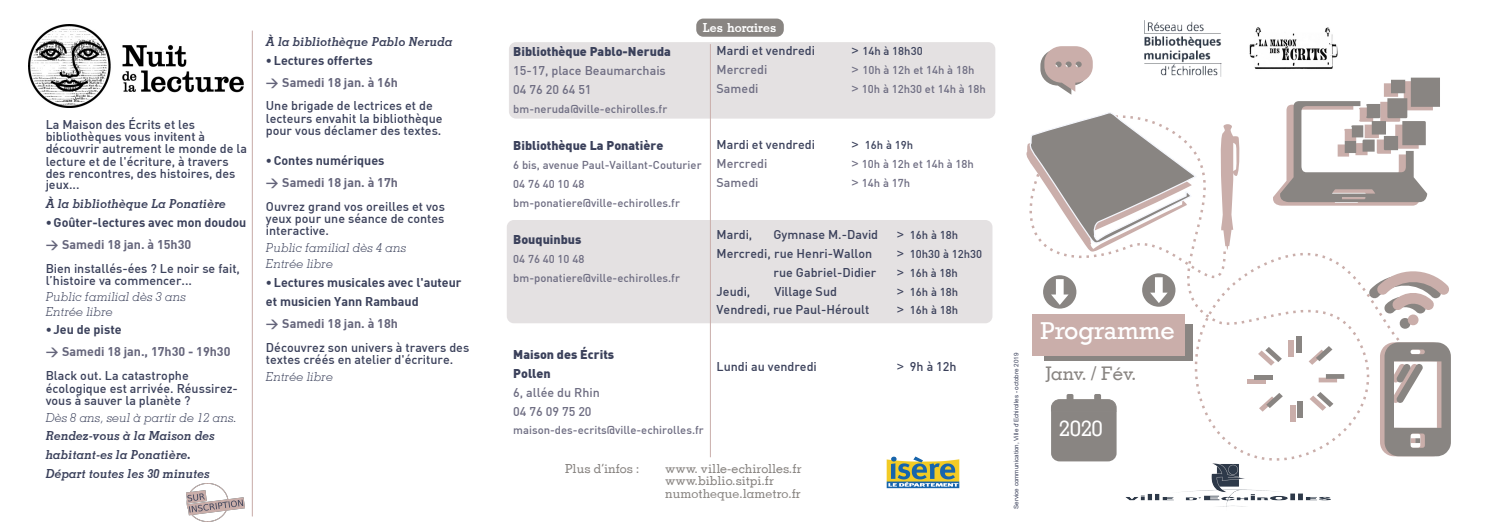
<style>
.page{position:relative;width:1489px;height:527px;background:#fff}
.page>*{position:absolute;margin:0;border:0;box-sizing:border-box;transform-origin:0 0}
.t1{font:50px "KG Arrows";color:#898582}
.t2{font:25px "Rockwell";color:#fff}
.t3{font:500 21.62px "Memphis";color:#fff}
.t4{font:500 18.75px "Memphis";color:#898582}
.t5{font:500 12.5px/12.1px "DIN";color:#3b415b}
.t6{font:12.5px/18.8px "DIN Bold";color:#3b415b}
.t7{font:italic 700 12.5px/18.8px "Memphis";color:#3b415b}
.t8{font:italic 300 12.5px/14.4px "Memphis";color:#3b415b}
.t9{font:12.5px "DIN Bold";letter-spacing:-.005em;color:#65657b}
.t10{font:500 12.5px/18.8px "DIN";color:#6e6d82}
.t11{font:900 12.5px/18.8px "DIN";color:#3b415b}
.t12{font:500 12.5px/12.2px "Memphis";color:#898582}
.t13{font:700 12.5px "Memphis";color:#fff}
.t14{font:500 11.25px/18.8px "DIN";color:#6e6d82}
.t15{font:500 11.25px "DIN";color:#3b415b}
.t16{font:6.25px "Arial";letter-spacing:.005em;color:#3b415b}
.s1{font-family:"Arial";font-weight:400;font-size:12.5px}
.s2{font-family:"Arial";font-weight:400}
</style>
<div class="page">
<img style="left:886px;top:456px;width:73px;height:31px">
<img style="left:1144px;top:21px;width:77px;height:56px">
<img style="left:1249px;top:27px;width:89px;height:42px">
<img style="left:1125px;top:474px;width:205px;height:33px">
<div style="left:507px;top:220px;width:485px;height:103px;background:#e4e1e2;border-radius:7px"></div>
<div style="left:509px;top:42px;width:486px;height:76px;background:#e4e1e2;border-radius:7px"></div>
<div style="left:696px;top:19px;width:87px;height:18px;background:#898582;border-radius:7px"></div>
<svg style="left:1032px;top:158px;width:368px;height:316px"></svg>
<svg style="left:1044px;top:323px;width:148px;height:37px"></svg>
<div style="left:1032px;top:313px;width:152px;height:42px;background:#caaeaa"></div>
<div style="left:1288px;top:339px;width:5px;height:17px;background:#caaeaa"></div>
<svg style="left:1247px;top:378px;width:18px;height:5px"></svg>
<div style="left:1290px;top:404px;width:5px;height:17px;background:#caaeaa"></div>
<svg style="left:1318px;top:377px;width:18px;height:5px"></svg>
<div style="left:1295px;top:336px;width:6px;height:16px;background:#898582"></div>
<svg style="left:1257px;top:346px;width:24px;height:19px"></svg>
<hr style="left:1254px;top:375px;width:18px;height:4px;background:#898582">
<svg style="left:1258px;top:392px;width:24px;height:19px"></svg>
<div style="left:1297px;top:401px;width:5px;height:16px;background:#898582"></div>
<svg style="left:1309px;top:391px;width:24px;height:19px"></svg>
<div style="left:1325px;top:373px;width:19px;height:5px;background:#898582"></div>
<svg style="left:1308px;top:346px;width:24px;height:18px"></svg>
<svg style="left:1040px;top:46px;width:52px;height:49px"></svg>
<svg style="left:1368px;top:266px;width:81px;height:63px"></svg>
<svg style="left:1219px;top:124px;width:21px;height:125px"></svg>
<div style="left:1050px;top:398px;width:66px;height:63px;background:#898582"></div>
<div style="left:1066px;top:393px;width:7px;height:12px;background:#898582;border-radius:2px"></div>
<div style="left:1094px;top:393px;width:6px;height:12px;background:#898582;border-radius:2px"></div>
<svg style="left:1026px;top:112px;width:171px;height:140px"></svg>
<img style="left:28px;top:25px;width:215px;height:82px">
<hr style="left:252px;top:31px;width:1px;height:485px;background:#caaeaa">
<img style="left:186px;top:483px;width:58px;height:38px">
<hr style="left:710px;top:44px;width:1px;height:413px;background:#caaeaa">
<svg style="left:1379px;top:340px;width:31px;height:116px"></svg>
<svg style="left:1272px;top:158px;width:128px;height:47px"></svg>
<p class="t5" style="left:46px;top:120px;width:203px">La Maison des Écrits et les bibliothèques vous invitent à découvrir autrement le monde de la lecture et de l'écriture, à travers des rencontres, des histoires, des jeux...</p>
<p class="t7" style="left:46px;top:194px;width:182px">À la bibliothèque La Ponatière</p>
<p class="t6" style="left:46px;top:212px;width:202px">•Goûter‐lectures avec mon doudou</p>
<p class="t9" style="left:46px;top:236px;width:147px">&gt; Samedi 18 jan. à 15h30</p>
<p class="t5" style="left:46px;top:263px;width:196px;line-height:11.8px">Bien installés-ées ? Le noir se fait, l’histoire va commencer...</p>
<p class="t8" style="left:46px;top:289px;width:142px">Public familial dès 3 ans<br>Entrée libre</p>
<p class="t6" style="left:46px;top:319px;width:77px">•Jeu de piste</p>
<p class="t9" style="left:46px;top:343px;width:186px">&gt; Samedi 18 jan., 17h30 ‐ 19h30</p>
<p class="t5" style="left:46px;top:370px;width:194px">Black out. La catastrophe écologique est arrivée. Réussirez&shy;vous à sauver la planète ?</p>
<p class="t8" style="left:46px;top:410px;width:192px">Dès 8 ans, seul à partir de 12 ans.</p>
<p class="t7" style="left:46px;top:426px;width:171px">Rendez-vous à la Maison des habitant-es la Ponatière.<br>Départ toutes les 30 minutes</p>
<p class="t7" style="left:266px;top:33px;width:188px">À la bibliothèque Pablo Neruda</p>
<p class="t6" style="left:266px;top:50px;width:108px">•Lectures offertes</p>
<p class="t9" style="left:266px;top:74px;width:133px">&gt; Samedi 18 jan. à 16h</p>
<p class="t5" style="left:266px;top:101px;width:178px">Une brigade de lectrices et de lecteurs envahit la bibliothèque pour vous déclamer des textes.</p>
<p class="t6" style="left:266px;top:151px;width:120px">•Contes numériques</p>
<p class="t9" style="left:266px;top:174px;width:133px">&gt; Samedi 18 jan. à 17h</p>
<p class="t5" style="left:266px;top:201px;width:180px;text-align:justify">Ouvrez grand vos oreilles et vos yeux pour une séance de contes interactive.</p>
<p class="t8" style="left:266px;top:239px;width:142px;line-height:16.6px">Public familial dès 4 ans<br>Entrée libre</p>
<p class="t6" style="left:266px;top:272px;width:197px">•Lectures musicales avec l'auteur et musicien Yann Rambaud</p>
<p class="t9" style="left:266px;top:314px;width:133px">&gt; Samedi 18 jan. à 18h</p>
<p class="t5" style="left:266px;top:342px;width:205px">Découvrez son univers à travers des textes créés en atelier d'écriture.</p>
<p class="t8" style="left:266px;top:369px;width:69px">Entrée libre</p>
<p class="t13" style="left:702px;top:22px;width:75px">Les horaires</p>
<p class="t11" style="left:513px;top:44px;width:159px">Bibliothèque Pablo-Neruda</p>
<p class="t10" style="left:513px;top:63px;width:154px">15-17, place Beaumarchais<br>04 76 20 64 51</p>
<p class="t14" style="left:513px;top:100px;width:155px">bm-neruda@ville-echirolles.fr</p>
<p class="t11" style="left:513px;top:137px;width:151px">Bibliothèque La Ponatière</p>
<p class="t14" style="left:513px;top:157px;width:190px">6 bis, avenue Paul-Vaillant-Couturier<br>04 76 40 10 48 bm-ponatiere@ville-echirolles.fr</p>
<p class="t11" style="left:513px;top:231px;width:70px">Bouquinbus</p>
<p class="t14" style="left:513px;top:250px;width:168px">04 76 40 10 48 bm-ponatiere@ville-echirolles.fr</p>
<p class="t11" style="left:513px;top:346px;width:102px">Maison des Écrits<br>Pollen</p>
<p class="t10" style="left:513px;top:384px;width:88px">6, allée du Rhin<br>04 76 09 75 20</p>
<p class="t14" style="left:513px;top:422px;width:192px">maison-des-ecrits@ville-echirolles.fr</p>
<p class="t5" style="left:716px;top:46px;width:100px">Mardi et vendredi</p>
<p class="t15" style="left:851px;top:47px;width:72px"><span class="s1">&gt;</span> 14h à 18h30</p>
<p class="t10" style="left:716px;top:62px;width:52px">Mercredi</p>
<p class="t14" style="left:851px;top:62px;width:124px"><span class="s1">&gt;</span> 10h à 12h et 14h à 18h</p>
<p class="t10" style="left:716px;top:80px;width:43px">Samedi</p>
<p class="t14" style="left:851px;top:81px;width:136px"><span class="s1">&gt;</span> 10h à 12h30 et 14h à 18h</p>
<p class="t5" style="left:716px;top:140px;width:100px">Mardi et vendredi</p>
<p class="t15" style="left:851px;top:141px;width:63px"><span class="s1">&gt;</span> 16h à 19h</p>
<p class="t10" style="left:716px;top:155px;width:52px">Mercredi</p>
<p class="t14" style="left:851px;top:156px;width:124px"><span class="s1">&gt;</span> 10h à 12h et 14h à 18h</p>
<p class="t10" style="left:716px;top:174px;width:43px">Samedi</p>
<p class="t14" style="left:851px;top:174px;width:60px"><span class="s1">&gt;</span> 14h à 17h</p>
<p class="t5" style="left:716px;top:230px;width:37px">Mardi,</p>
<p class="t5" style="left:773px;top:230px;width:106px">Gymnase M.-David</p>
<p class="t15" style="left:896px;top:231px;width:63px"><span class="s1">&gt;</span> 16h à 18h</p>
<p class="t5" style="left:716px;top:249px;width:157px">Mercredi, rue Henri-Wallon</p>
<p class="t15" style="left:896px;top:250px;width:87px"><span class="s1">&gt;</span> 10h30 à 12h30</p>
<p class="t5" style="left:773px;top:267px;width:104px">rue Gabriel-Didier</p>
<p class="t15" style="left:896px;top:268px;width:63px"><span class="s1">&gt;</span> 16h à 18h</p>
<p class="t5" style="left:716px;top:286px;width:35px">Jeudi,</p>
<p class="t5" style="left:774px;top:286px;width:64px">Village Sud</p>
<p class="t15" style="left:896px;top:287px;width:63px"><span class="s1">&gt;</span> 16h à 18h</p>
<p class="t5" style="left:716px;top:305px;width:154px">Vendredi, rue Paul-Héroult</p>
<p class="t15" style="left:896px;top:306px;width:63px"><span class="s1">&gt;</span> 16h à 18h</p>
<p class="t5" style="left:716px;top:361px;width:102px">Lundi au vendredi</p>
<p class="t5" style="left:896px;top:361px;width:61px"><span class="s2">&gt;</span> 9hà12h</p>
<p class="t12" style="left:565px;top:462px;width:76px">Plus d’infos :</p>
<p class="t12" style="left:665px;top:461px;width:138px">www. ville-echirolles.fr www.biblio.sitpi.fr numotheque.lametro.fr</p>
<p class="t16" style="left:1012px;top:508px;width:158px;rotate:-90deg">Service communication, Ville d’Echirolles - octobre 2019</p>
<h1 class="t1" style="left:1081px;top:272px;width:42px;rotate:90deg">h</h1>
<h1 class="t1" style="left:1180px;top:270px;width:42px;rotate:90deg">h</h1>
<h2 class="t2" style="left:1040px;top:315px;width:136px">Programme</h2>
<h3 class="t4" style="left:1045px;top:360px;width:93px">Janv. / Fév.</h3>
<h3 class="t3" style="left:1059px;top:413px;width:45px">2020</h3>
</div>
